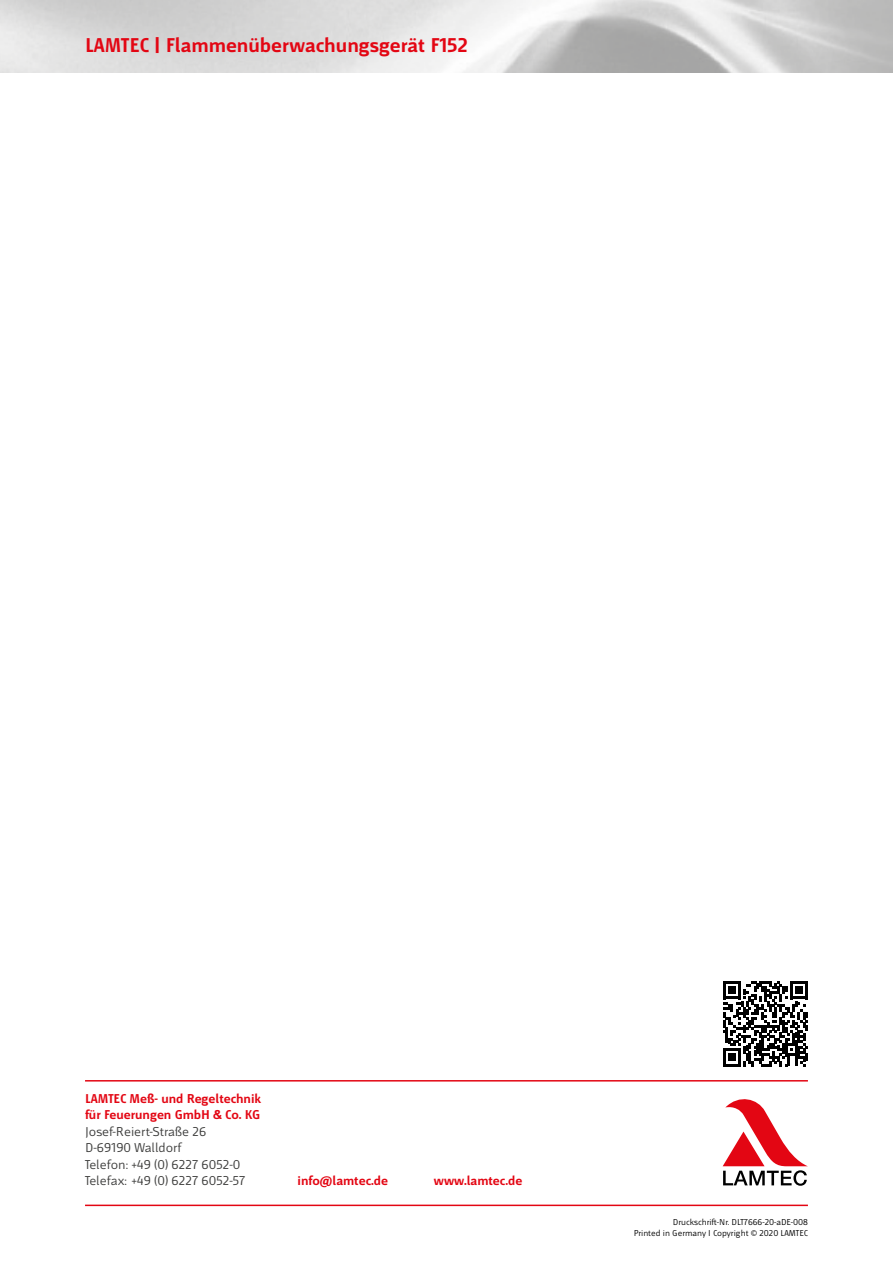
<style>
.page{position:relative;width:893px;height:1263px;background:#fff}
.page>*{position:absolute;margin:0;border:0;box-sizing:border-box;transform-origin:0 0}
.t1{font:700 21px "Mr Jones";color:#e30613}
.t2{font:13.5px/16.5px "Mr Jones";color:#3c3c3b}
.t3{font:700 13.5px/16.5px "Mr Jones";color:#e30613}
.t4{font:9px/10.5px "Mr Jones";color:#000;text-align:right}
</style>
<div class="page">
<svg style="left:723px;top:1099px;width:85px;height:87px"></svg>
<hr style="left:85px;top:1080px;width:723px;height:1px;background:#e30613">
<hr style="left:85px;top:1204px;width:723px;height:2px;background:#e30613">
<svg style="left:723px;top:981px;width:85px;height:85px"></svg>
<h1 class="t1" style="left:85px;top:33px;width:384px">LAMTEC | Flammenüberwachungsgerät F152</h1>
<p class="t3" style="left:85px;top:1090px;width:177px">LAMTEC Meß- und Regeltechnik für Feuerungen GmbH &amp; Co. KG</p>
<p class="t2" style="left:85px;top:1123px;width:162px">Josef-Reiert-Straße 26<br>D-69190 Walldorf<br>Telefon: +49 (0) 6227 6052-0<br>Telefax: +49 (0) 6227 6052-57</p>
<p class="t3" style="left:298px;top:1173px;width:92px">info@lamtec.de</p>
<p class="t3" style="left:434px;top:1173px;width:90px">www.lamtec.de</p>
<p class="t4" style="left:634px;top:1217px;width:175px">Druckschrift-Nr. DLT7666-20-aDE-008<br>Printed in Germany I Copyright © 2020 LAMTEC</p>
</div>
